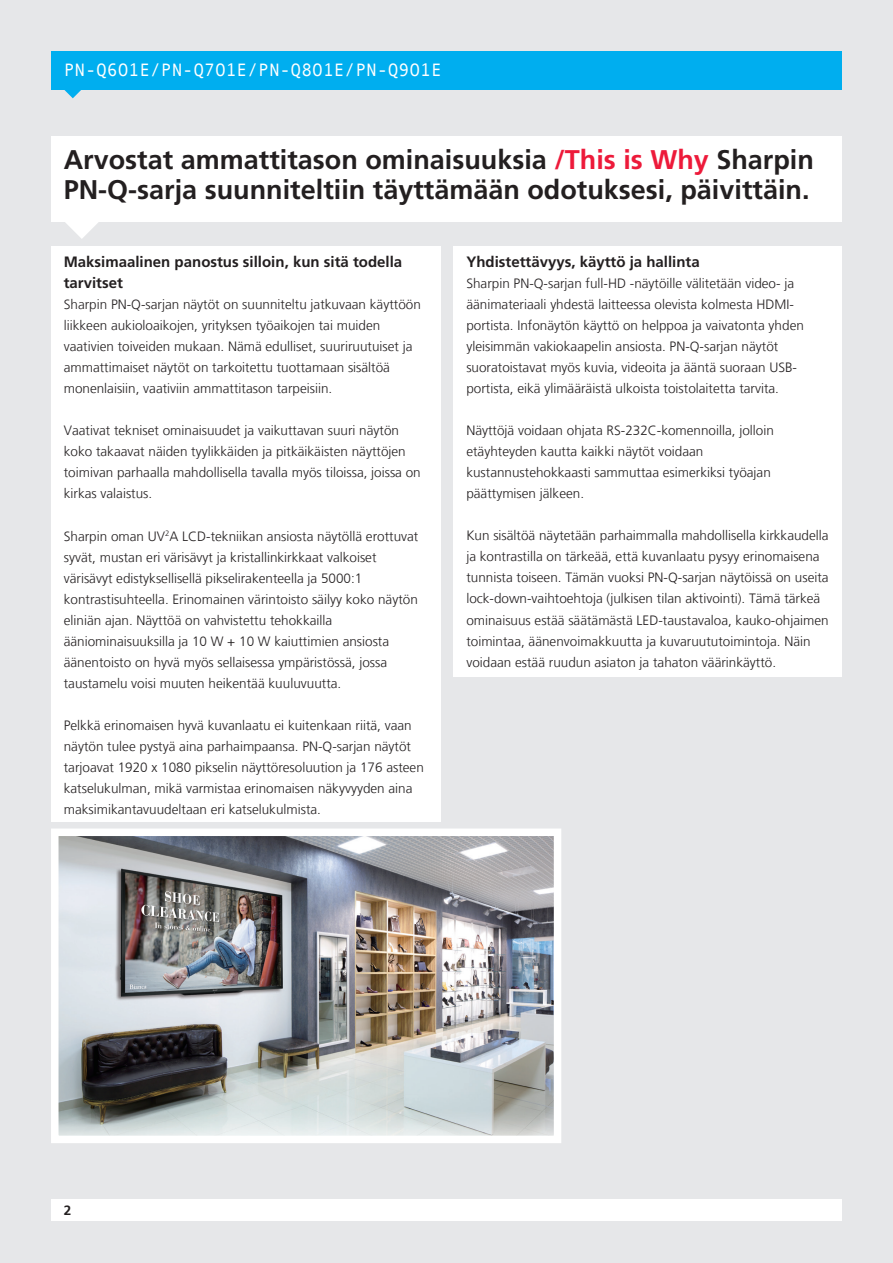
<style>
.page{position:relative;width:893px;height:1263px;background:#e6e7e9}
.page>*{position:absolute;margin:0;border:0;box-sizing:border-box;transform-origin:0 0}
.Headline{font:700 27px/30px "Frutiger";color:#231f20}
.t1{font:18px "Andale Mono";color:#fff}
.t2{font:700 15px/21px "Frutiger";color:#231f20}
.t3{font:300 13.5px/21px "Frutiger";color:#231f20}
.t4{font:700 13.5px "Frutiger";color:#231f20}
.s1{color:#ed1a3a}
</style>
<div class="page">
<svg style="left:64px;top:221px;width:36px;height:18px"></svg>
<div style="left:51px;top:136px;width:791px;height:85px;background:#fff"></div>
<div style="left:51px;top:1199px;width:791px;height:21px;background:#fff"></div>
<div style="left:51px;top:51px;width:791px;height:38px;background:#00aeef"></div>
<svg style="left:64px;top:89px;width:18px;height:9px"></svg>
<div style="left:454px;top:246px;width:388px;height:430px;background:#fff"></div>
<div style="left:51px;top:246px;width:389px;height:575px;background:#fff"></div>
<img style="left:60px;top:837px;width:492px;height:297px">
<div style="left:51px;top:828px;width:510px;height:315px;border:8px solid #fff"></div>
<p class="t1" style="left:64px;top:59px;width:380px">PN-Q6O1E/PN-Q7O1E/PN-Q8O1E/PN-Q9O1E</p>
<p class="t1" style="left:64px;top:59px;width:131px">Introduction</p>
<p class="Headline" style="left:64px;top:145px;width:752px">Arvostat ammattitason ominaisuuksia <span class="s1">/This is Why</span> Sharpin<br>PN-Q-sarja suunniteltiin täyttämään odotuksesi, päivittäin.</p>
<p class="t2" style="left:64px;top:252px;width:340px">Maksimaalinen panostus silloin, kun sitä todella tarvitset</p>
<p class="t3" style="left:64px;top:294px;width:359px">Sharpin PN-Q-sarjan näytöt on suunniteltu jatkuvaan käyttöön liikkeen aukioloaikojen, yrityksen työaikojen tai muiden vaativien toiveiden mukaan. Nämä edulliset, suuriruutuiset ja ammattimaiset näytöt on tarkoitettu tuottamaan sisältöä monenlaisiin, vaativiin ammattitason tarpeisiin.</p>
<p class="t3" style="left:64px;top:420px;width:359px">Vaativat tekniset ominaisuudet ja vaikuttavan suuri näytön koko takaavat näiden tyylikkäiden ja pitkäikäisten näyttöjen toimivan parhaalla mahdollisella tavalla myös tiloissa, joissa on kirkas valaistus.</p>
<p class="t3" style="left:64px;top:525px;width:356px">Sharpin oman UV<sup>2</sup>A LCD-tekniikan ansiosta näytöllä erottuvat syvät, mustan eri värisävyt ja kristallinkirkkaat valkoiset värisävyt edistyksellisellä pikselirakenteella ja 5000:1 kontrastisuhteella. Erinomainen värintoisto säilyy koko näytön eliniän ajan. Näyttöä on vahvistettu tehokkailla ääniominaisuuksilla ja 10 W + 10 W kaiuttimien ansiosta äänentoisto on hyvä myös sellaisessa ympäristössä, jossa taustamelu voisi muuten heikentää kuuluvuutta.</p>
<p class="t3" style="left:64px;top:714px;width:362px">Pelkkä erinomaisen hyvä kuvanlaatu ei kuitenkaan riitä, vaan näytön tulee pystyä aina parhaimpaansa. PN-Q-sarjan näytöt tarjoavat 1920 x 1080 pikselin näyttöresoluution ja 176 asteen katselukulman, mikä varmistaa erinomaisen näkyvyyden aina maksimikantavuudeltaan eri katselukulmista.</p>
<p class="t2" style="left:466px;top:252px;width:235px">Yhdistettävyys, käyttö ja hallinta</p>
<p class="t3" style="left:466px;top:273px;width:339px">Sharpin PN-Q-sarjan full-HD -näytöille välitetään video- ja äänimateriaali yhdestä laitteessa olevista kolmesta HDMI&shy;portista. Infonäytön käyttö on helppoa ja vaivatonta yhden yleisimmän vakiokaapelin ansiosta. PN-Q-sarjan näytöt suoratoistavat myös kuvia, videoita ja ääntä suoraan USB&shy;portista, eikä ylimääräistä ulkoista toistolaitetta tarvita.</p>
<p class="t3" style="left:466px;top:420px;width:309px">Näyttöjä voidaan ohjata RS-232C-komennoilla, jolloin etäyhteyden kautta kaikki näytöt voidaan kustannustehokkaasti sammuttaa esimerkiksi työajan päättymisen jälkeen.</p>
<p class="t3" style="left:466px;top:525px;width:364px">Kun sisältöä näytetään parhaimmalla mahdollisella kirkkaudella ja kontrastilla on tärkeää, että kuvanlaatu pysyy erinomaisena tunnista toiseen. Tämän vuoksi PN-Q-sarjan näytöissä on useita lock-down-vaihtoehtoja (julkisen tilan aktivointi). Tämä tärkeä ominaisuus estää säätämästä LED-taustavaloa, kauko-ohjaimen toimintaa, äänenvoimakkuutta ja kuvaruututoimintoja. Näin voidaan estää ruudun asiaton ja tahaton väärinkäyttö.</p>
<p class="t4" style="left:64px;top:1202px;width:9px">2</p>
</div>
